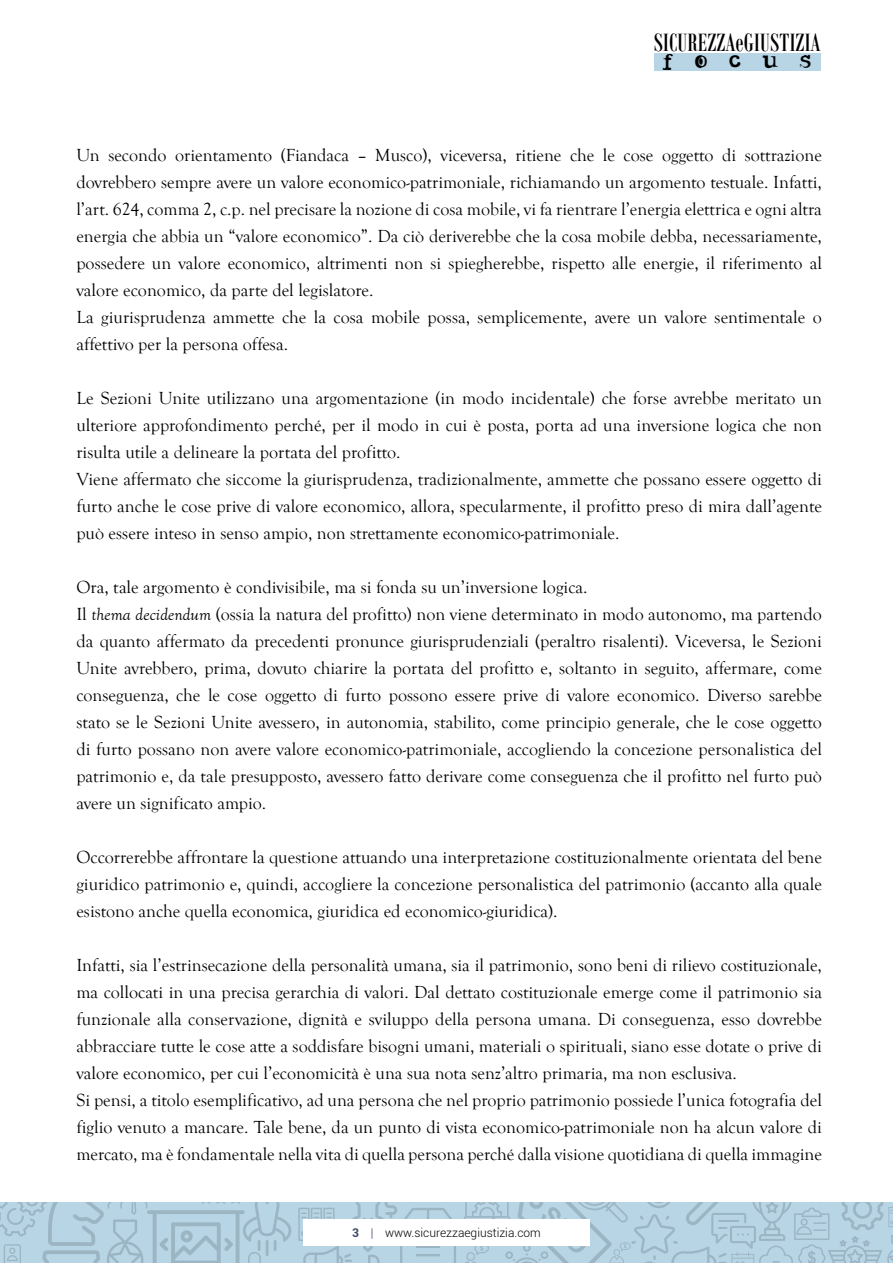
<style>
.page{position:relative;width:893px;height:1263px;background:#fff}
.page>*{position:absolute;margin:0;border:0;box-sizing:border-box;transform-origin:0 0}
.t1{font:27px "Bodoni MT Condensed";letter-spacing:.01em;color:#000}
.t2{font:18px/27px "Goudy Old Style T";color:#000}
.t3{font:18px "Noir Filled";letter-spacing:1.13em;color:#000}
.t4{font:300 12px "Roboto";color:#000}
.s1{font-style:italic}
.s2{font-weight:700;color:#3d4967}
.s3{color:#3d4967}
</style>
<div class="page">
<svg style="left:0;top:1202px;width:893px;height:61px;background:#b2cede"></svg>
<div style="left:303px;top:1219px;width:287px;height:26px;background:#fff"></div>
<div style="left:654px;top:53px;width:167px;height:18px;background:#b8d5e6"></div>
<h1 class="t1" style="left:654px;top:26px;width:168px">SICUREZZAeGIUSTIZIA</h1>
<p class="t3" style="left:662px;top:48px;width:151px">FOCUS</p>
<p class="t2" style="left:76px;top:142px;width:747px">Un secondo orientamento (Fiandaca – Musco), viceversa, ritiene che le cose oggetto di sottrazione dovrebbero sempre avere un valore economico-patrimoniale, richiamando un argomento testuale. Infatti, l’art. 624, comma 2, c.p. nel precisare la nozione di cosa mobile, vi fa rientrare l’energia elettrica e ogni altra energia che abbia un “valore economico”. Da ciò deriverebbe che la cosa mobile debba, necessariamente, possedere un valore economico, altrimenti non si spiegherebbe, rispetto alle energie, il riferimento al valore economico, da parte del legislatore.<br>La giurisprudenza ammette che la cosa mobile possa, semplicemente, avere un valore sentimentale o affettivo per la persona offesa.</p>
<p class="t2" style="left:76px;top:385px;width:747px">Le Sezioni Unite utilizzano una argomentazione (in modo incidentale) che forse avrebbe meritato un ulteriore approfondimento perché, per il modo in cui è posta, porta ad una inversione logica che non risulta utile a delineare la portata del profitto.<br>Viene affermato che siccome la giurisprudenza, tradizionalmente, ammette che possano essere oggetto di furto anche le cose prive di valore economico, allora, specularmente, il profitto preso di mira dall’agente può essere inteso in senso ampio, non strettamente economico-patrimoniale.</p>
<p class="t2" style="left:76px;top:574px;width:747px">Ora, tale argomento è condivisibile, ma si fonda su un’inversione logica.<br>Il <span class="s1">thema decidendum</span> (ossia la natura del profitto) non viene determinato in modo autonomo, ma partendo da quanto affermato da precedenti pronunce giurisprudenziali (peraltro risalenti). Viceversa, le Sezioni Unite avrebbero, prima, dovuto chiarire la portata del profitto e, soltanto in seguito, affermare, come conseguenza, che le cose oggetto di furto possono essere prive di valore economico. Diverso sarebbe stato se le Sezioni Unite avessero, in autonomia, stabilito, come principio generale, che le cose oggetto di furto possano non avere valore economico-patrimoniale, accogliendo la concezione personalistica del patrimonio e, da tale presupposto, avessero fatto derivare come conseguenza che il profitto nel furto può avere un significato ampio.</p>
<p class="t2" style="left:76px;top:844px;width:747px;text-align:justify">Occorrerebbe affrontare la questione attuando una interpretazione costituzionalmente orientata del bene giuridico patrimonio e, quindi, accogliere la concezione personalistica del patrimonio (accanto alla quale esistono anche quella economica, giuridica ed economico-giuridica).</p>
<p class="t2" style="left:76px;top:952px;width:747px">Infatti, sia l’estrinsecazione della personalità umana, sia il patrimonio, sono beni di rilievo costituzionale, ma collocati in una precisa gerarchia di valori. Dal dettato costituzionale emerge come il patrimonio sia funzionale alla conservazione, dignità e sviluppo della persona umana. Di conseguenza, esso dovrebbe abbracciare tutte le cose atte a soddisfare bisogni umani, materiali o spirituali, siano esse dotate o prive di valore economico, per cui l’economicità è una sua nota senz’altro primaria, ma non esclusiva.<br>Si pensi, a titolo esemplificativo, ad una persona che nel proprio patrimonio possiede l’unica fotografia del figlio venuto a mancare. Tale bene, da un punto di vista economico-patrimoniale non ha alcun valore di mercato, ma è fondamentale nella vita di quella persona perché dalla visione quotidiana di quella immagine</p>
<p class="t4" style="left:352px;top:1224px;width:190px"><span class="s2">3</span> <span class="s3">|</span> www.sicurezzaegiustizia.com</p>
</div>
